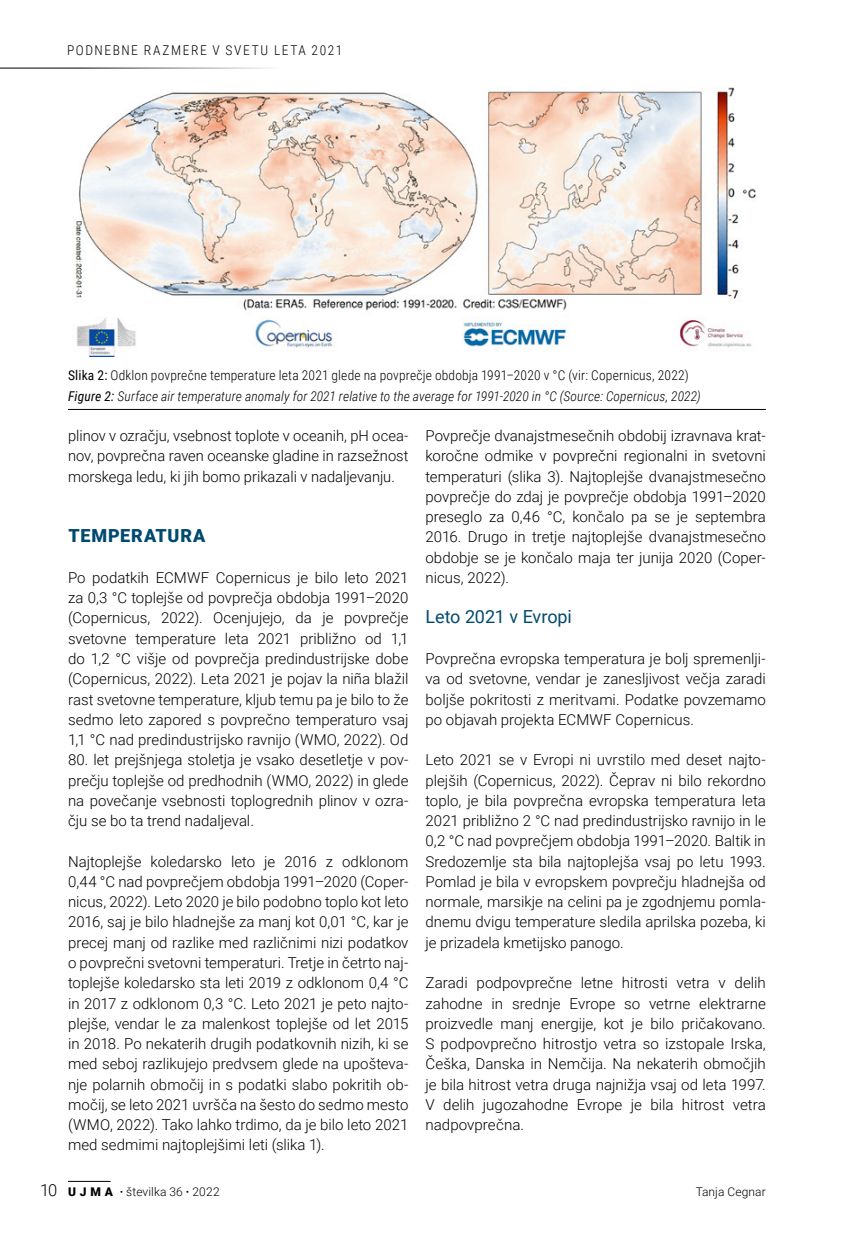
<style>
.page{position:relative;width:851px;height:1234px;background:#fff}
.page>*{position:absolute;margin:0;border:0;box-sizing:border-box;transform-origin:0 0}
._02_Podnaslov_Mo_cop{font:18px "Roboto";letter-spacing:-.005em;color:#004a6f}
._01_Naslov_Mo__12_bl{font:900 18px "Roboto";letter-spacing:.045em;color:#004a6f}
.t1{font:300 16.5px "Roboto";color:#000}
._00_normal_10pt_SLO{font:300 15px/20.2px "Roboto";color:#000;text-align:justify}
._06_podpis_pod_sliko{font:italic 300 13.5px "Roboto Condensed";letter-spacing:.01em;color:#000}
._06_podpis_pod_sliko-2{font:300 13.5px "Roboto Condensed";letter-spacing:.01em;color:#000}
._00_Paginacija{font:300 13.5px "Roboto Condensed";letter-spacing:.12em;color:#000}
._09_spodaj_UJMA_txt{font:300 12px "Roboto";letter-spacing:.01em;color:#000}
._09_spodaj_avtor{font:300 12px "Roboto";letter-spacing:.01em;color:#000}
.s1{font-weight:400}
.s2{font-weight:900}
.s3{font-weight:700}
</style>
<div class="page">
<img style="left:73px;top:88px;width:683px;height:269px">
<hr style="left:68px;top:409px;width:697px;height:1px;background:#000">
<hr style="left:0;top:68px;width:285px;height:1px;background:#000">
<hr style="left:68px;top:1180px;width:43px;height:1px;background:#000">
<p class="_00_Paginacija" style="left:67px;top:41px;width:277px">PODNEBNE RAZMERE V SVETU LETA 2021</p>
<p class="_06_podpis_pod_sliko-2" style="left:68px;top:365px;width:622px"><span class="s1">Slika 2:</span> Odklon povprečne temperature leta 2021 glede na povprečje obdobja 1991–2020 v °C (vir: Copernicus, 2022)</p>
<p class="_06_podpis_pod_sliko" style="left:68px;top:386px;width:634px"><span class="s1">Figure 2:</span> Surface air temperature anomaly for 2021 relative to the average for 1991-2020 in °C (Source: Copernicus, 2022)</p>
<p class="_00_normal_10pt_SLO" style="left:68px;top:425px;width:342px">plinov v ozračju, vsebnost toplote v oceanih, pH ocea&shy;nov, povprečna raven oceanske gladine in razsežnost morskega ledu, ki jih bomo prikazali v nadaljevanju.</p>
<p class="_01_Naslov_Mo__12_bl" style="left:68px;top:523px;width:138px">TEMPERATURA</p>
<p class="_00_normal_10pt_SLO" style="left:68px;top:567px;width:342px">Po podatkih ECMWF Copernicus je bilo leto 2021 za 0,3 °C toplejše od povprečja obdobja 1991–2020 (Copernicus, 2022). Ocenjujejo, da je povprečje svetovne temperature leta 2021 približno od 1,1 do 1,2 °C višje od povprečja predindustrijske dobe (Copernicus, 2022). Leta 2021 je pojav la niña blažil rast svetovne temperature, kljub temu pa je bilo to že sedmo leto zapored s povprečno temperaturo vsaj 1,1 °C nad predindustrijsko ravnijo (WMO, 2022). Od</p>
<p class="_00_normal_10pt_SLO" style="left:68px;top:749px;width:342px">80. let prejšnjega stoletja je vsako desetletje v pov&shy;prečju toplejše od predhodnih (WMO, 2022) in glede na povečanje vsebnosti toplogrednih plinov v ozra&shy;čju se bo ta trend nadaljeval.</p>
<p class="_00_normal_10pt_SLO" style="left:68px;top:850px;width:342px">Najtoplejše koledarsko leto je 2016 z odklonom 0,44 °C nad povprečjem obdobja 1991–2020 (Coper&shy;nicus, 2022). Leto 2020 je bilo podobno toplo kot leto 2016, saj je bilo hladnejše za manj kot 0,01 °C, kar je precej manj od razlike med različnimi nizi podatkov o povprečni svetovni temperaturi. Tretje in četrto naj&shy;toplejše koledarsko sta leti 2019 z odklonom 0,4 °C in 2017 z odklonom 0,3 °C. Leto 2021 je peto najto&shy;plejše, vendar le za malenkost toplejše od let 2015 in 2018. Po nekaterih drugih podatkovnih nizih, ki se med seboj razlikujejo predvsem glede na upošteva&shy;nje polarnih območij in s podatki slabo pokritih ob&shy;močij, se leto 2021 uvršča na šesto do sedmo mesto (WMO, 2022). Tako lahko trdimo, da je bilo leto 2021 med sedmimi najtoplejšimi leti (slika 1).</p>
<p class="t1" style="left:40px;top:1178px;width:19px">10</p>
<p class="_09_spodaj_UJMA_txt" style="left:68px;top:1183px;width:153px"><span class="s2">U J M A</span> <span class="s3">·</span> številka 36 <span class="s3">·</span> 2022</p>
<p class="_00_normal_10pt_SLO" style="left:425px;top:425px;width:342px">Povprečje dvanajstmesečnih obdobij izravnava krat&shy;koročne odmike v povprečni regionalni in svetovni temperaturi (slika 3). Najtoplejše dvanajstmesečno povprečje do zdaj je povprečje obdobja 1991–2020 preseglo za 0,46 °C, končalo pa se je septembra 2016. Drugo in tretje najtoplejše dvanajstmesečno obdobje se je končalo maja ter junija 2020 (Coper&shy;nicus, 2022).</p>
<p class="_02_Podnaslov_Mo_cop" style="left:425px;top:604px;width:148px">Leto 2021 v Evropi</p>
<p class="_00_normal_10pt_SLO" style="left:425px;top:648px;width:342px">Povprečna evropska temperatura je bolj spremenlji&shy;va od svetovne, vendar je zanesljivost večja zaradi boljše pokritosti z meritvami. Podatke povzemamo po objavah projekta ECMWF Copernicus.</p>
<p class="_00_normal_10pt_SLO" style="left:425px;top:749px;width:342px">Leto 2021 se v Evropi ni uvrstilo med deset najto&shy;plejših (Copernicus, 2022). Čeprav ni bilo rekordno toplo, je bila povprečna evropska temperatura leta 2021 približno 2 °C nad predindustrijsko ravnijo in le 0,2 °C nad povprečjem obdobja 1991–2020. Baltik in Sredozemlje sta bila najtoplejša vsaj po letu 1993.<br>Pomlad je bila v evropskem povprečju hladnejša od normale, marsikje na celini pa je zgodnjemu pomla&shy;dnemu dvigu temperature sledila aprilska pozeba, ki je prizadela kmetijsko panogo.</p>
<p class="_00_normal_10pt_SLO" style="left:425px;top:972px;width:342px">Zaradi podpovprečne letne hitrosti vetra v delih zahodne in srednje Evrope so vetrne elektrarne proizvedle manj energije, kot je bilo pričakovano.<br>S podpovprečno hitrostjo vetra so izstopale Irska, Češka, Danska in Nemčija. Na nekaterih območjih je bila hitrost vetra druga najnižja vsaj od leta 1997.<br>V delih jugozahodne Evrope je bila hitrost vetra nadpovprečna.</p>
<p class="_09_spodaj_avtor" style="left:695px;top:1183px;width:72px">Tanja Cegnar</p>
</div>
